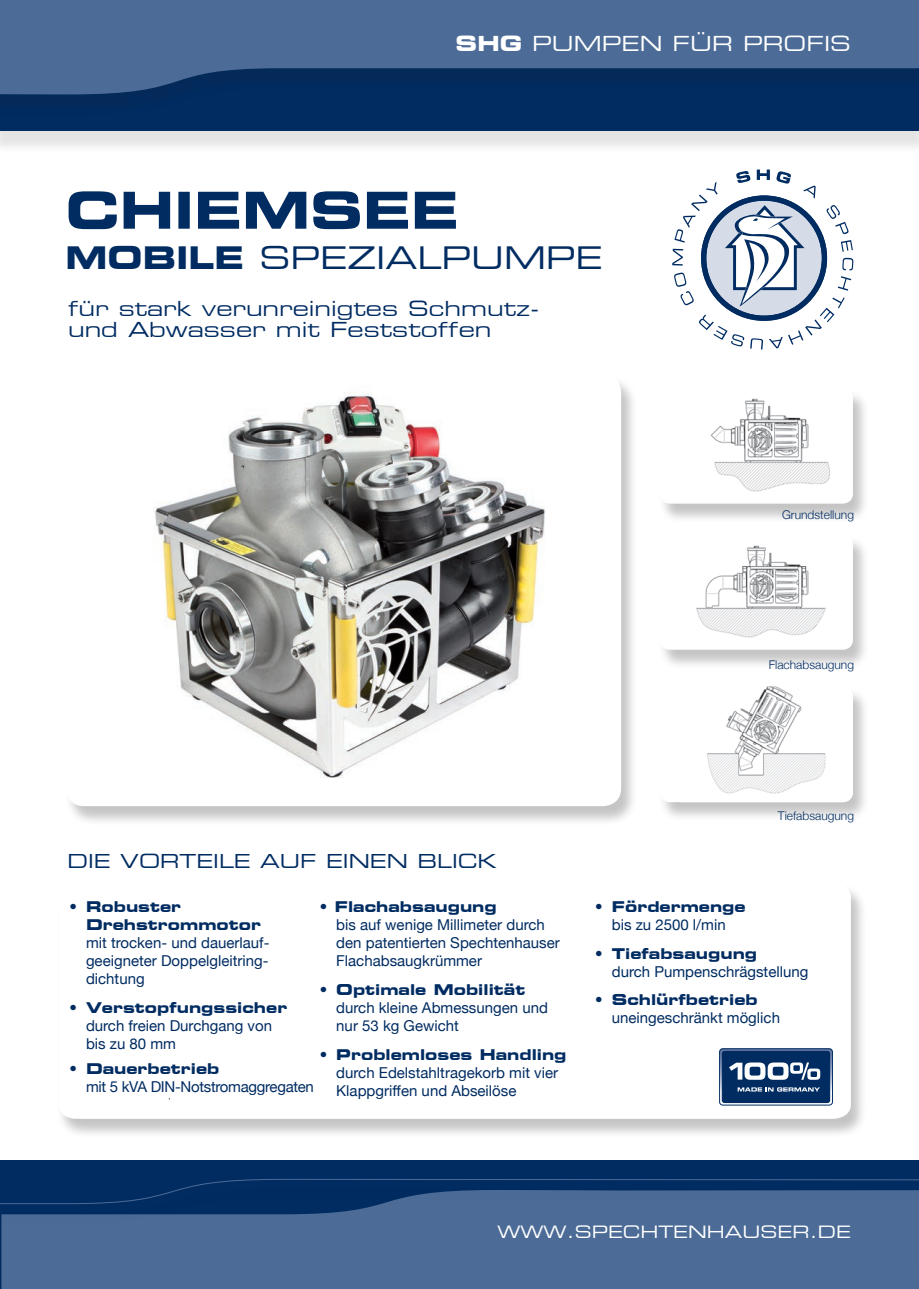
<style>
.page{position:relative;width:919px;height:1289px;background:#fff}
.page>*{position:absolute;margin:0;border:0;box-sizing:border-box;transform-origin:0 0}
.t1{font:51px "Eurostile Bold Extended Two";color:#002c62}
.t2{font:31.5px "Eurostile Extended Two";color:#002c62}
.t3{font:21px "Eurostile Extended Two";color:#002c62}
.t4{font:21px "Eurostile Extended Two";color:#fff}
.t5{font:19.5px "Eurostile Extended Two";color:#002c62}
.t6{font:17.25px "Eurostile Extended Two";color:#fff}
.t7{font:15px/18px "Helvetica Neue";color:#002c62}
.t8{font:15px "Eurostile Bold Extended Two";color:#002c62}
.t9{font:15px/18px "Helvetica Neue";letter-spacing:-.02em;color:#002c62}
.t10{font:300 12px "Helvetica Neue";color:#002c62}
.s1{font-family:"Eurostile Bold Extended Two"}
.s2{font-family:"Eurostile Extended Two"}
</style>
<div class="page">
<div style="left:64px;top:375px;width:573px;height:450px;background:#231f20;opacity:.26"></div>
<div style="left:66px;top:374px;width:555px;height:432px;background:#fff;border-radius:18px"></div>
<img style="left:153px;top:392px;width:392px;height:386px">
<div style="left:56px;top:883px;width:810px;height:254px;background:#231f20;opacity:.26"></div>
<svg style="left:59px;top:883px;width:791px;height:235px"></svg>
<div style="left:0;top:5px;width:918px;height:149px;background:#231f20;opacity:.12"></div>
<div style="left:0;top:0;width:918px;height:131px;background:#002c62"></div>
<div style="left:0;top:1160px;width:918px;height:128px;background:#002c62"></div>
<svg style="left:0;top:0;width:918px;height:94px;fill:#4c6c97"></svg>
<hr style="left:719px;top:1048px;width:113px;height:1px;background:#596f9a">
<hr style="left:719px;top:1050px;width:113px;height:2px;background:#6376a0">
<div style="left:719px;top:1048px;width:113px;height:57px;border:1px solid #002c62;border-radius:3px"></div>
<div style="left:722px;top:1051px;width:107px;height:51px;background:#002c62;border-radius:2px"></div>
<div style="left:721px;top:1050px;width:109px;height:53px;border:1px solid #002c62;border-radius:2px"></div>
<svg style="left:729px;top:1062px;width:91px;height:30px"></svg>
<div style="left:657px;top:389px;width:212px;height:133px;background:#231f20;opacity:.26"></div>
<div style="left:660px;top:388px;width:192px;height:115px;background:#fff;border-radius:10px"></div>
<img style="left:710px;top:398px;width:120px;height:94px">
<div style="left:657px;top:535px;width:212px;height:133px;background:#231f20;opacity:.26"></div>
<div style="left:660px;top:534px;width:192px;height:115px;background:#fff;border-radius:10px"></div>
<img style="left:696px;top:545px;width:130px;height:93px">
<div style="left:657px;top:687px;width:212px;height:134px;background:#231f20;opacity:.26"></div>
<div style="left:660px;top:686px;width:192px;height:116px;background:#fff;border-radius:10px"></div>
<img style="left:707px;top:686px;width:145px;height:116px">
<svg style="left:672px;top:169px;width:181px;height:180px"></svg>
<svg style="left:0;top:1178px;width:918px;height:110px"></svg>
<p class="t4" style="left:455px;top:29px;width:397px"><span class="s1">SHG</span> PUMPEN FÜR PROFIS</p>
<p class="t1" style="left:66px;top:174px;width:395px">CHIEMSEE</p>
<p class="t2" style="left:66px;top:236px;width:538px"><span class="s1">MOBILE</span> SPEZIALPUMPE</p>
<p class="t3" style="left:68px;top:294px;width:473px">für stark verunreinigtes Schmutz-</p>
<p class="t3" style="left:68px;top:315px;width:425px">und Abwasser mit Feststoffen</p>
<p class="t10" style="left:782px;top:508px;width:73px">Grundstellung</p>
<p class="t10" style="left:768px;top:657px;width:87px">Flachabsaugung</p>
<p class="t5" style="left:67px;top:847px;width:431px">DIE VORTEILE AUF EINEN BLICK</p>
<p class="t8" style="left:69px;top:896px;width:113px"><span class="s2">•</span> Robuster</p>
<p class="t7" style="left:86px;top:915px;width:185px"><span class="s1">Drehstrommotor </span>mit trocken- und dauerlauf-</p>
<p class="t7" style="left:86px;top:951px;width:184px">geeigneter Doppelgleitring-</p>
<p class="t7" style="left:86px;top:969px;width:60px">dichtung</p>
<p class="t7" style="left:86px;top:998px;width:203px;text-indent:-16px"><span class="s1">• Verstopfungssicher </span>durch freien Durchgang von bis zu 80 mm</p>
<p class="t9" style="left:86px;top:1059px;width:229px;text-indent:-16px"><span class="s2">•</span> <span class="s1">Dauerbetrieb<br></span>mit 5 kVA DIN-Notstromaggregaten</p>
<p class="t8" style="left:320px;top:896px;width:178px">• Flachabsaugung</p>
<p class="t7" style="left:336px;top:915px;width:225px">bis auf wenige Millimeter durch den patentierten Spechtenhauser<br>Flachabsaugkrümmer</p>
<p class="t8" style="left:320px;top:979px;width:207px">• Optimale Mobilität</p>
<p class="t7" style="left:336px;top:998px;width:213px">durch kleine Abmessungen und nur 53 kg Gewicht</p>
<p class="t8" style="left:320px;top:1043px;width:248px">• Problemloses Handling</p>
<p class="t7" style="left:336px;top:1062px;width:223px">durch Edelstahltragekorb mit vier</p>
<p class="t7" style="left:336px;top:1080px;width:182px">Klappgriffen und Abseilöse</p>
<p class="t10" style="left:777px;top:808px;width:78px">Tiefabsaugung</p>
<p class="t7" style="left:595px;top:897px;width:152px;text-align:center"><span class="s1">• Fördermenge </span>bis zu 2500 l/min</p>
<p class="t7" style="left:611px;top:944px;width:198px;text-indent:-16px"><span class="s1">• Tiefabsaugung<br></span>durch Pumpenschrägstellung</p>
<p class="t7" style="left:611px;top:990px;width:170px;text-indent:-16px"><span class="s1">• Schlürfbetrieb </span>uneingeschränkt möglich</p>
<p class="t6" style="left:497px;top:1219px;width:355px">WWW.SPECHTENHAUSER.DE</p>
</div>
